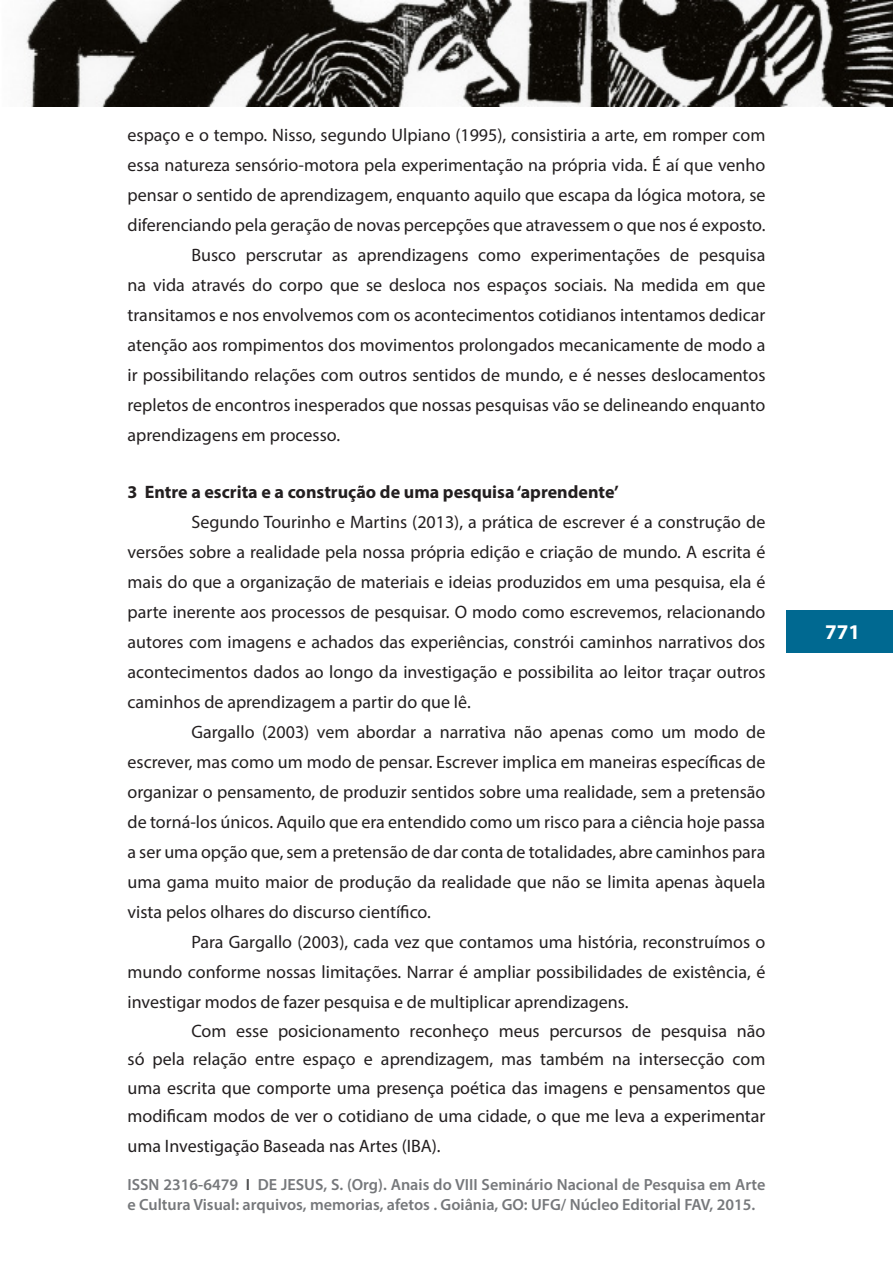
<style>
.page{position:relative;width:893px;height:1263px;background:#fff}
.page>*{position:absolute;margin:0;border:0;box-sizing:border-box;transform-origin:0 0}
.t1{font:700 21px "Myriad Pro";color:#fff}
.Texto_básico{font:18px/30px "Myriad Pro";color:#231f20;text-align:justify}
.subtitulos{font:700 18px "Myriad Pro";color:#231f20}
.t2{font:600 16.2px/19.5px "Myriad Pro";color:#76787b}
.s1{color:#4b4c4d}
</style>
<div class="page">
<div style="left:787px;top:610px;width:106px;height:43px;background:#006991"></div>
<img style="left:25px;top:0;width:868px;height:106px">
<p class="Texto_básico" style="left:128px;top:120px;width:639px">espaço e o tempo. Nisso, segundo Ulpiano (1995), consistiria a arte, em romper com essa natureza sensório-motora pela experimentação na própria vida. É aí que venho pensar o sentido de aprendizagem, enquanto aquilo que escapa da lógica motora, se diferenciando pela geração de novas percepções que atravessem o que nos é exposto.</p>
<p class="Texto_básico" style="left:128px;top:240px;width:639px;text-indent:64px">Busco perscrutar as aprendizagens como experimentações de pesquisa na vida através do corpo que se desloca nos espaços sociais. Na medida em que transitamos e nos envolvemos com os acontecimentos cotidianos intentamos dedicar atenção aos rompimentos dos movimentos prolongados mecanicamente de modo a ir possibilitando relações com outros sentidos de mundo, e é nesses deslocamentos repletos de encontros inesperados que nossas pesquisas vão se delineando enquanto aprendizagens em processo.</p>
<p class="subtitulos" style="left:128px;top:480px;width:493px">3 Entre a escrita e a construção de uma pesquisa ‘aprendente’</p>
<p class="Texto_básico" style="left:128px;top:507px;width:639px;text-indent:64px">Segundo Tourinho e Martins (2013), a prática de escrever é a construção de versões sobre a realidade pela nossa própria edição e criação de mundo. A escrita é mais do que a organização de materiais e ideias produzidos em uma pesquisa, ela é parte inerente aos processos de pesquisar. O modo como escrevemos, relacionando autores com imagens e achados das experiências, constrói caminhos narrativos dos acontecimentos dados ao longo da investigação e possibilita ao leitor traçar outros caminhos de aprendizagem a partir do que lê.</p>
<p class="Texto_básico" style="left:128px;top:717px;width:639px;text-indent:64px">Gargallo (2003) vem abordar a narrativa não apenas como um modo de escrever, mas como um modo de pensar. Escrever implica em maneiras específicas de organizar o pensamento, de produzir sentidos sobre uma realidade, sem a pretensão de torná-los únicos. Aquilo que era entendido como um risco para a ciência hoje passa a ser uma opção que, sem a pretensão de dar conta de totalidades, abre caminhos para uma gama muito maior de produção da realidade que não se limita apenas àquela vista pelos olhares do discurso científico.</p>
<p class="Texto_básico" style="left:128px;top:927px;width:639px;text-indent:64px">Para Gargallo (2003), cada vez que contamos uma história, reconstruímos o mundo conforme nossas limitações. Narrar é ampliar possibilidades de existência, é investigar modos de fazer pesquisa e de multiplicar aprendizagens.</p>
<p class="Texto_básico" style="left:128px;top:1016px;width:639px;line-height:28.8px;text-indent:64px">Com esse posicionamento reconheço meus percursos de pesquisa não só pela relação entre espaço e aprendizagem, mas também na intersecção com uma escrita que comporte uma presença poética das imagens e pensamentos que modificam modos de ver o cotidiano de uma cidade, o que me leva a experimentar uma Investigação Baseada nas Artes (IBA).</p>
<p class="t2" style="left:128px;top:1174px;width:639px">ISSN 2316-6479 <span class="s1">I</span> DE JESUS, S. (Org). Anais do VIII Seminário Nacional de Pesquisa em Arte e Cultura Visual: arquivos, memorias, afetos . Goiânia, GO: UFG/ Núcleo Editorial FAV, 2015.</p>
<p class="t1" style="left:825px;top:619px;width:36px">771</p>
</div>
